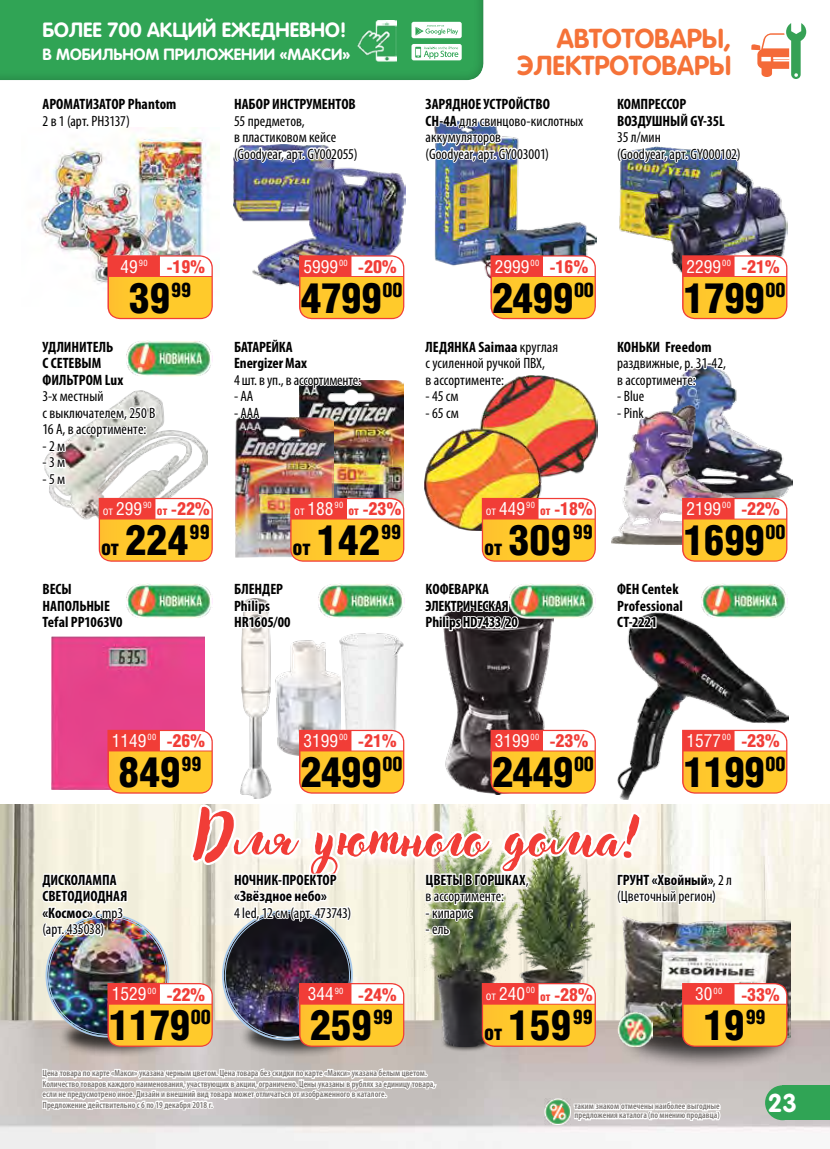
<style>
.page{position:relative;width:830px;height:1149px;background:#fff}
.page>*{position:absolute;margin:0;border:0;box-sizing:border-box;transform-origin:0 0}
.t1{font:53.7px "Adlery Pro";color:#f13d37}
.t2{font:900 42px "Helios Cond";letter-spacing:-.02em;color:#000}
.t3{font:700 27px/27px "Rotonda C";color:#f57238;text-align:right}
.t4{font:700 25.5px "Rotonda C";color:#fff}
.t5{font:700 20.25px "Rotonda C";color:#fff}
.t6{font:18px "Helios Cond C";color:#fff}
.t7{font:900 18px "Helios Cond";color:#f13d37}
.t8{font:700 16.05px "Rotonda C";color:#fff}
.t9{font:condensed 15px/16.5px "Myriad Pro";color:#000}
.t10{font:700 condensed 15px/16.5px "Myriad Pro";letter-spacing:-.005em;color:#000}
.t11{font:600 condensed 9px/10.5px "Myriad Pro";letter-spacing:.005em;color:#787370}
.s1{font-weight:700}
.s2{font-family:"Helios Cond C";font-weight:400;color:#fff}
.s3{font-family:"Helios Cond";font-weight:900;color:#f13d37}
.s4{font-family:"Helios Cond C";font-weight:400;font-size:12px;color:#fff}
.s5{font-family:"Helios Cond C";font-weight:400;font-size:12px}
.s6{font-size:12px}
.s7{font-size:12px;color:#fff}
.s8{font-size:21px}
.s9{font-size:21px;color:#fff}
.s10{font-weight:400}
</style>
<div class="page">
<div style="left:0;top:0;width:496px;height:90px;background:#000;opacity:.3"></div>
<img style="left:359px;top:20px;width:37px;height:42px">
<img style="left:0;top:804px;width:829px;height:344px">
<div style="left:616px;top:1001px;width:181px;height:69px;background:#000;opacity:.75"></div>
<svg style="left:751px;top:23px;width:54px;height:56px"></svg>
<img style="left:234px;top:169px;width:171px;height:86px">
<svg style="left:232px;top:6px;width:127px;height:180px"></svg>
<img style="left:619px;top:171px;width:168px;height:84px">
<img style="left:619px;top:146px;width:122px;height:40px">
<img style="left:434px;top:186px;width:162px;height:69px">
<img style="left:411px;top:22px;width:108px;height:164px">
<img style="left:39px;top:131px;width:180px;height:124px">
<svg style="left:40px;top:8px;width:138px;height:138px"></svg>
<div style="left:782px;top:1084px;width:47px;height:35px;background:#30a455"></div>
<img style="left:40px;top:255px;width:747px;height:881px">
<h3 class="t5" style="left:43px;top:18px;width:305px">БОЛЕЕ 700 АКЦИЙ ЕЖЕДНЕВНО!</h3>
<p class="t8" style="left:43px;top:45px;width:309px">В МОБИЛЬНОМ ПРИЛОЖЕНИИ «МАКСИ»</p>
<p class="t10" style="left:43px;top:95px;width:135px">АРОМАТИЗАТОР Phantom</p>
<p class="t9" style="left:43px;top:112px;width:89px">2 в 1 (арт. PH3137)</p>
<p class="t10" style="left:234px;top:95px;width:123px">НАБОР ИНСТРУМЕНТОВ</p>
<p class="t9" style="left:234px;top:112px;width:125px">55 предметов,<br>в пластиковом кейсе (Goodyear, арт. GY002055)</p>
<h3 class="t3" style="left:516px;top:25px;width:216px">АВТОТОВАРЫ,<br>ЭЛЕКТРОТОВАРЫ</h3>
<p class="t9" style="left:425px;top:96px;width:159px"><span class="s1">ЗАРЯДНОЕ УСТРОЙСТВО<br>CH-4A</span> для свинцово-кислотных аккумуляторов<br>(Goodyear, арт. GY003001)</p>
<p class="t10" style="left:617px;top:95px;width:109px">КОМПРЕССОР<br>ВОЗДУШНЫЙ GY-35L</p>
<p class="t9" style="left:617px;top:129px;width:125px">35 л/мин<br>(Goodyear, арт. GY000102)</p>
<p class="t7" style="left:120px;top:256px;width:86px"><span class="s2">49</span><sup>90</sup> -19%</p>
<p class="t6" style="left:303px;top:255px;width:95px">5999<sup>00</sup> <span class="s3">-20%</span></p>
<p class="t6" style="left:494px;top:255px;width:95px">2999<sup>00</sup> <span class="s3">-16%</span></p>
<p class="t6" style="left:686px;top:255px;width:95px">2299<sup>00</sup> <span class="s3">-21%</span></p>
<h2 class="t2" style="left:129px;top:273px;width:64px">39<sup>99</sup></h2>
<h2 class="t2" style="left:300px;top:273px;width:103px">4799<sup>00</sup></h2>
<h2 class="t2" style="left:492px;top:273px;width:103px">2499<sup>00</sup></h2>
<h2 class="t2" style="left:683px;top:273px;width:103px">1799<sup>00</sup></h2>
<p class="t10" style="left:43px;top:338px;width:82px">УДЛИНИТЕЛЬ<br>С СЕТЕВЫМ<br>ФИЛЬТРОМ Lux</p>
<p class="t9" style="left:43px;top:388px;width:114px">3-х местный<br>с выключателем, 250 В<br>16 А, в ассортименте:</p>
<p class="t9" style="left:43px;top:437px;width:24px">- 2 м</p>
<p class="t9" style="left:43px;top:454px;width:24px">- 3 м</p>
<p class="t9" style="left:43px;top:470px;width:24px">- 5 м</p>
<p class="t10" style="left:234px;top:338px;width:74px">БАТАРЕЙКА<br>Energizer Max</p>
<p class="t9" style="left:234px;top:371px;width:128px">4 шт. в уп., в ассортименте:</p>
<p class="t9" style="left:234px;top:388px;width:21px">- АА</p>
<p class="t9" style="left:234px;top:404px;width:27px">- ААА</p>
<p class="t9" style="left:425px;top:338px;width:134px"><span class="s1">ЛЕДЯНКА Saimaa</span> круглая с усиленной ручкой ПВХ,<br>в ассортименте:</p>
<p class="t9" style="left:425px;top:388px;width:35px">- 45 см</p>
<p class="t9" style="left:425px;top:404px;width:35px">- 65 см</p>
<p class="t10" style="left:617px;top:338px;width:96px">КОНЬКИ Freedom</p>
<p class="t9" style="left:617px;top:355px;width:110px">раздвижные, р. 31-42, в ассортименте:</p>
<p class="t9" style="left:617px;top:388px;width:29px">- Blue</p>
<p class="t9" style="left:617px;top:404px;width:28px">- Pink</p>
<p class="t7" style="left:103px;top:498px;width:108px"><span class="s4">от</span><span class="s5">.</span><span class="s2">299</span><sup>90</sup> <span class="s6">от</span><span class="s7">.</span>-22%</p>
<p class="t7" style="left:294px;top:498px;width:108px"><span class="s4">от</span><span class="s5">.</span><span class="s2">188</span><sup>90</sup> <span class="s6">от</span><span class="s7">.</span>-23%</p>
<p class="t7" style="left:485px;top:498px;width:108px"><span class="s4">от</span><span class="s5">.</span><span class="s2">449</span><sup>90</sup> <span class="s6">от</span><span class="s7">.</span>-18%</p>
<p class="t6" style="left:686px;top:498px;width:95px">2199<sup>00</sup> <span class="s3">-22%</span></p>
<h2 class="t2" style="left:101px;top:516px;width:110px"><span class="s8">от</span><span class="s9">.</span>224<sup>99</sup></h2>
<h2 class="t2" style="left:292px;top:516px;width:110px"><span class="s8">от</span><span class="s9">.</span>142<sup>99</sup></h2>
<h2 class="t2" style="left:484px;top:516px;width:110px"><span class="s8">от</span><span class="s9">.</span>309<sup>99</sup></h2>
<h2 class="t2" style="left:683px;top:516px;width:103px">1699<sup>00</sup></h2>
<p class="t10" style="left:43px;top:580px;width:81px">ВЕСЫ<br>НАПОЛЬНЫЕ<br>Tefal PP1063V0</p>
<p class="t10" style="left:234px;top:580px;width:58px">БЛЕНДЕР<br>Philips<br>HR1605/00</p>
<p class="t10" style="left:425px;top:580px;width:94px">КОФЕВАРКА<br>ЭЛЕКТРИЧЕСКАЯ<br>Philips HD7433/20</p>
<p class="t10" style="left:617px;top:580px;width:67px">ФЕН Centek<br>Professional<br>CT-2221</p>
<p class="t6" style="left:112px;top:729px;width:95px">1149<sup>00</sup> <span class="s3">-26%</span></p>
<h2 class="t2" style="left:118px;top:748px;width:84px">849<sup>99</sup></h2>
<p class="t6" style="left:303px;top:729px;width:95px">3199<sup>00</sup> <span class="s3">-21%</span></p>
<h2 class="t2" style="left:300px;top:748px;width:103px">2499<sup>00</sup></h2>
<p class="t6" style="left:494px;top:729px;width:95px">3199<sup>00</sup> <span class="s3">-23%</span></p>
<h2 class="t2" style="left:492px;top:748px;width:103px">2449<sup>00</sup></h2>
<p class="t6" style="left:686px;top:729px;width:95px">1577<sup>00</sup> <span class="s3">-23%</span></p>
<h2 class="t2" style="left:683px;top:748px;width:103px">1199<sup>00</sup></h2>
<p class="t10" style="left:43px;top:870px;width:86px">ДИСКОЛАМПА<br>СВЕТОДИОДНАЯ «Космос» <span class="s10">с mp3 (арт. 435038)</span></p>
<h1 class="t1" style="left:195px;top:804px;width:446px">Для уютного дома!</h1>
<p class="t10" style="left:234px;top:870px;width:104px">НОЧНИК-ПРОЕКТОР «Звёздное небо»</p>
<p class="t9" style="left:234px;top:904px;width:118px">4 led, 12 см (арт. 473743)</p>
<p class="t9" style="left:425px;top:871px;width:104px"><span class="s1">ЦВЕТЫ В ГОРШКАХ</span>, в ассортименте:</p>
<p class="t9" style="left:425px;top:904px;width:48px">- кипарис</p>
<p class="t9" style="left:425px;top:920px;width:25px">- ель</p>
<p class="t9" style="left:617px;top:871px;width:116px"><span class="s1">ГРУНТ «Хвойный»</span>, 2 л (Цветочный регион)</p>
<p class="t6" style="left:112px;top:982px;width:95px">1529<sup>00</sup> <span class="s3">-22%</span></p>
<p class="t7" style="left:307px;top:983px;width:90px"><span class="s2">344</span><sup>90</sup> -24%</p>
<p class="t7" style="left:485px;top:983px;width:108px"><span class="s4">от</span><span class="s5">.</span><span class="s2">240</span><sup>00</sup> <span class="s6">от</span><span class="s7">.</span>-28%</p>
<p class="t7" style="left:694px;top:983px;width:86px"><span class="s2">30</span><sup>00</sup> -33%</p>
<h2 class="t2" style="left:109px;top:1001px;width:103px">1179<sup>00</sup></h2>
<h2 class="t2" style="left:310px;top:1001px;width:84px">259<sup>99</sup></h2>
<h2 class="t2" style="left:484px;top:1000px;width:110px"><span class="s8">от</span><span class="s9">.</span>159<sup>99</sup></h2>
<h2 class="t2" style="left:703px;top:1001px;width:64px">19<sup>99</sup></h2>
<p class="t11" style="left:43px;top:1067px;width:394px">Цена товара по карте «Макси» указана черным цветом. Цена товара без скидки по карте «Макси» указана белым цветом.<br>Количество товаров каждого наименования, участвующих в акции, ограничено. Цены указаны в рублях за единицу товара, если не предусмотрено иное. Дизайн и внешний вид товара может отличаться от изображенного в каталоге.<br>Предложение действительно с 6 по 19 декабря 2018 г.</p>
<p class="t11" style="left:574px;top:1101px;width:147px;line-height:9px">таким знаком отмечены наиболее выгодные предложения каталога (по мнению продавца)</p>
<h3 class="t4" style="left:767px;top:1087px;width:31px">23</h3>
</div>
